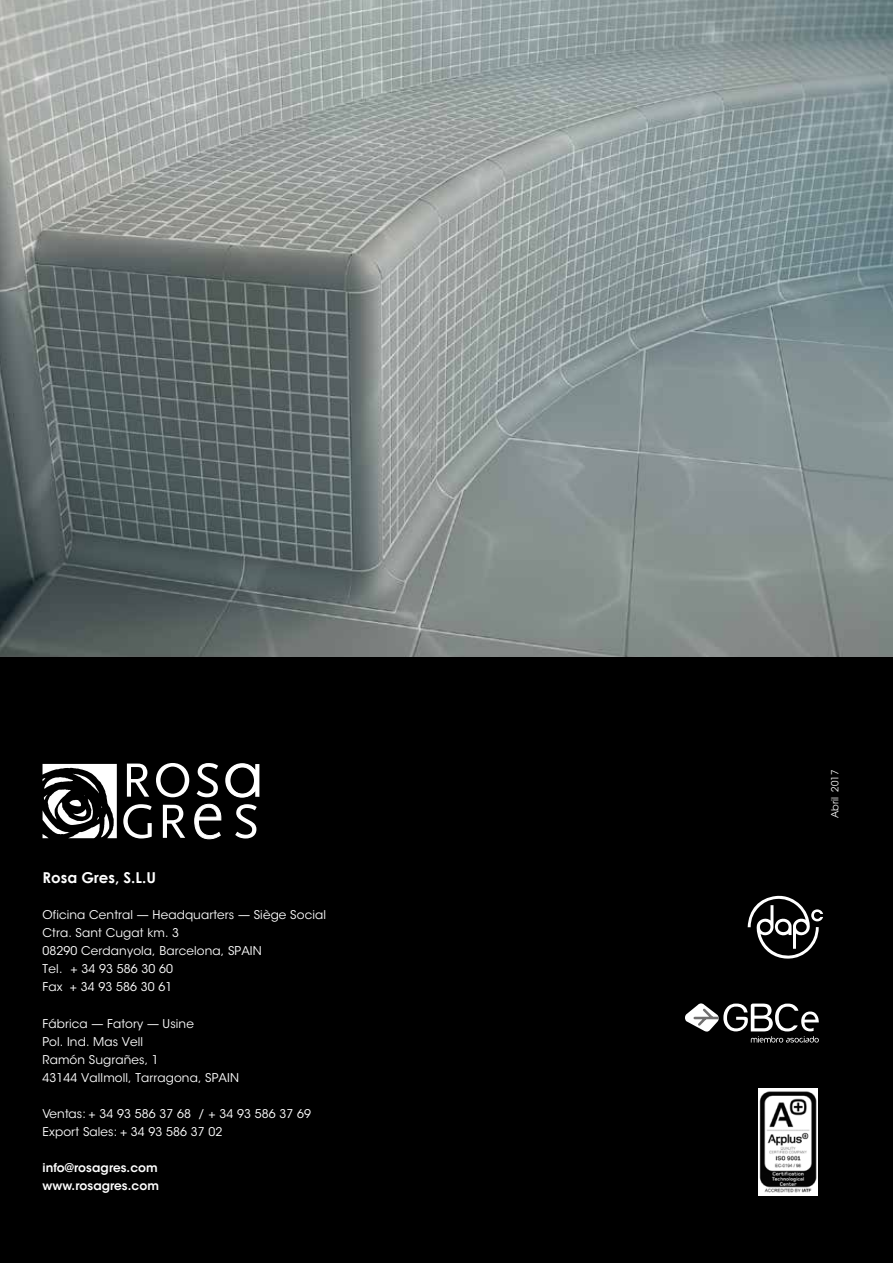
<style>
.page{position:relative;width:893px;height:1263px;background:#fff}
.page>*{position:absolute;margin:0;border:0;box-sizing:border-box;transform-origin:0 0}
.t1{font:700 15px "Century Gothic";color:#fff}
.t2{font:12px/18px "ITC Avant Garde Std";letter-spacing:.01em;color:#fff}
.t3{font:600 12px/18px "ITC Avant Garde Std";letter-spacing:.01em;color:#fff}
.t4{font:9.75px "Avant Garde";letter-spacing:.01em;color:#fff}
</style>
<div class="page">
<img style="left:0;top:0;width:893px;height:657px">
<div style="left:0;top:657px;width:893px;height:606px;background:#000"></div>
<svg style="left:685px;top:1003px;width:134px;height:39px"></svg>
<svg style="left:748px;top:895px;width:75px;height:64px"></svg>
<img style="left:759px;top:1088px;width:58px;height:108px">
<svg style="left:225px;top:763px;width:34px;height:35px"></svg>
<svg style="left:123px;top:804px;width:29px;height:34px"></svg>
<svg style="left:163px;top:805px;width:22px;height:33px"></svg>
<svg style="left:194px;top:804px;width:28px;height:35px"></svg>
<svg style="left:235px;top:804px;width:22px;height:34px"></svg>
<svg style="left:127px;top:763px;width:22px;height:34px"></svg>
<svg style="left:156px;top:763px;width:33px;height:34px"></svg>
<svg style="left:197px;top:763px;width:21px;height:34px"></svg>
<svg style="left:43px;top:764px;width:74px;height:74px"></svg>
<p class="t1" style="left:43px;top:868px;width:115px">Rosa Gres, S.L.U</p>
<p class="t2" style="left:43px;top:906px;width:285px">Oficina Central — Headquarters — Siège Social<br>Ctra. Sant Cugat km. 3<br>08290 Cerdanyola, Barcelona, SPAIN<br>Tel. + 34 93 586 30 60<br>Fax + 34 93 586 30 61</p>
<p class="t2" style="left:43px;top:1014px;width:198px">Fábrica — Fatory — Usine<br>Pol. Ind. Mas Vell<br>Ramón Sugrañes, 1<br>43144 Vallmoll, Tarragona, SPAIN</p>
<p class="t2" style="left:43px;top:1104px;width:270px">Ventas: + 34 93 586 37 68 / + 34 93 586 37 69<br>Export Sales: + 34 93 586 37 02</p>
<p class="t3" style="left:43px;top:1158px;width:118px">info@rosagres.com www.rosagres.com</p>
<p class="t4" style="left:829px;top:818px;width:50px;rotate:-90deg">Abril 2017</p>
</div>
